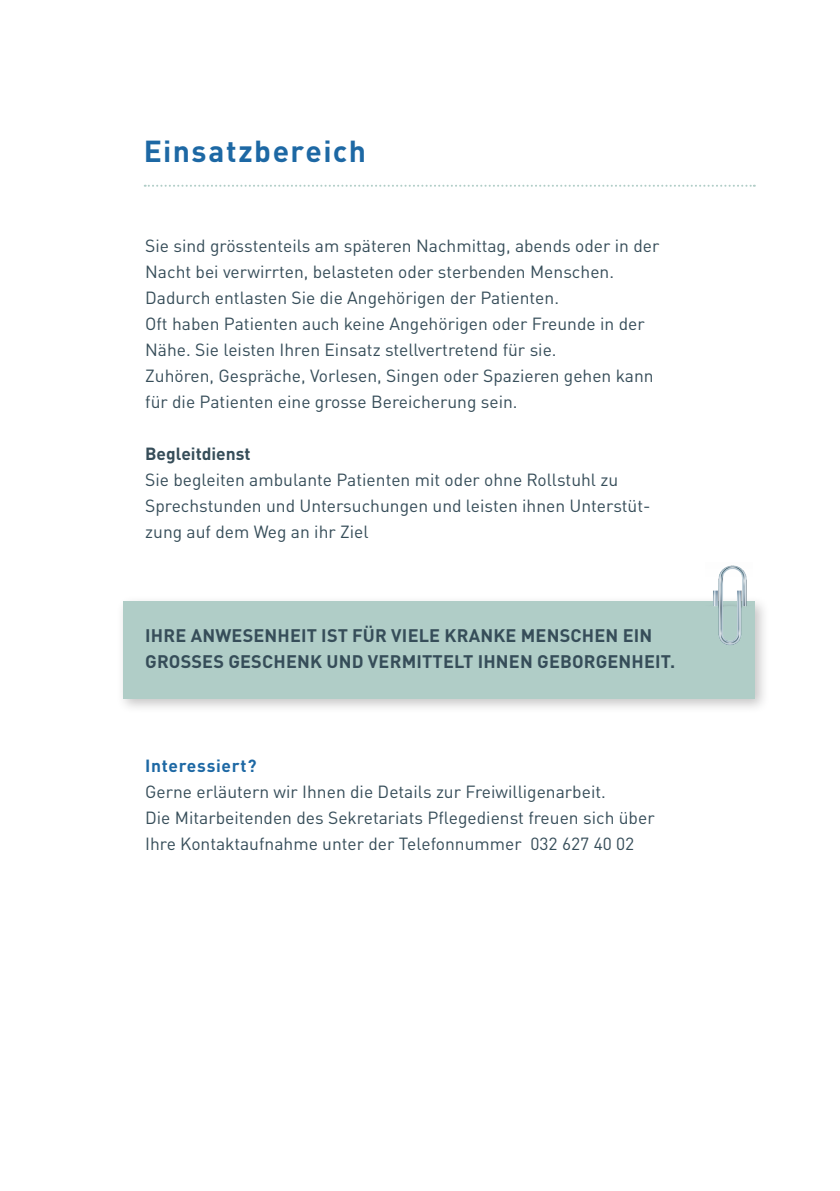
<style>
.page{position:relative;width:840px;height:1191px;background:#fff}
.page>*{position:absolute;margin:0;border:0;box-sizing:border-box;transform-origin:0 0}
.t1{font:700 30px "DINOT";letter-spacing:.05em;color:#1d68a4}
.t2{font:700 18px/26px "DINOT";letter-spacing:.01em;color:#364d59}
.t3{font:17.4px/26px "DINOT";color:#364d59}
.t4{font:700 17.4px "DINOT";color:#364d59}
.t5{font:700 17.4px "DINOT";letter-spacing:.04em;color:#1d68a4}
</style>
<div class="page">
<div style="left:116px;top:595px;width:653px;height:119px;background:#231f20;opacity:.26"></div>
<div style="left:123px;top:602px;width:631px;height:97px;background:#b0cdc7"></div>
<img style="left:685px;top:565px;width:66px;height:80px">
<svg style="left:145px;top:185px;width:609px;height:2px"></svg>
<h1 class="t1" style="left:144px;top:128px;width:224px">Einsatzbereich</h1>
<p class="t3" style="left:145px;top:232px;width:515px">Sie sind grösstenteils am späteren Nachmittag, abends oder in der Nacht bei verwirrten, belasteten oder sterbenden Menschen.<br>Dadurch entlasten Sie die Angehörigen der Patienten.<br>Oft haben Patienten auch keine Angehörigen oder Freunde in der Nähe. Sie leisten Ihren Einsatz stellvertretend für sie.<br>Zuhören, Gespräche, Vorlesen, Singen oder Spazieren gehen kann für die Patienten eine grosse Bereicherung sein.</p>
<p class="t4" style="left:145px;top:440px;width:107px">Begleitdienst</p>
<p class="t3" style="left:145px;top:466px;width:506px">Sie begleiten ambulante Patienten mit oder ohne Rollstuhl zu<br>Sprechstunden und Untersuchungen und leisten ihnen Unterstüt&shy;zung auf dem Weg an ihr Ziel</p>
<p class="t2" style="left:145px;top:621px;width:531px">IHRE ANWESENHEIT IST FÜR VIELE KRANKE MENSCHEN EIN<br>GROSSES GESCHENK UND VERMITTELT IHNEN GEBORGENHEIT.</p>
<p class="t5" style="left:145px;top:752px;width:113px">Interessiert?</p>
<p class="t3" style="left:145px;top:778px;width:510px">Gerne erläutern wir Ihnen die Details zur Freiwilligenarbeit.<br>Die Mitarbeitenden des Sekretariats Pflegedienst freuen sich über<br>Ihre Kontaktaufnahme unter der Telefonnummer 032 627 40 02</p>
</div>
